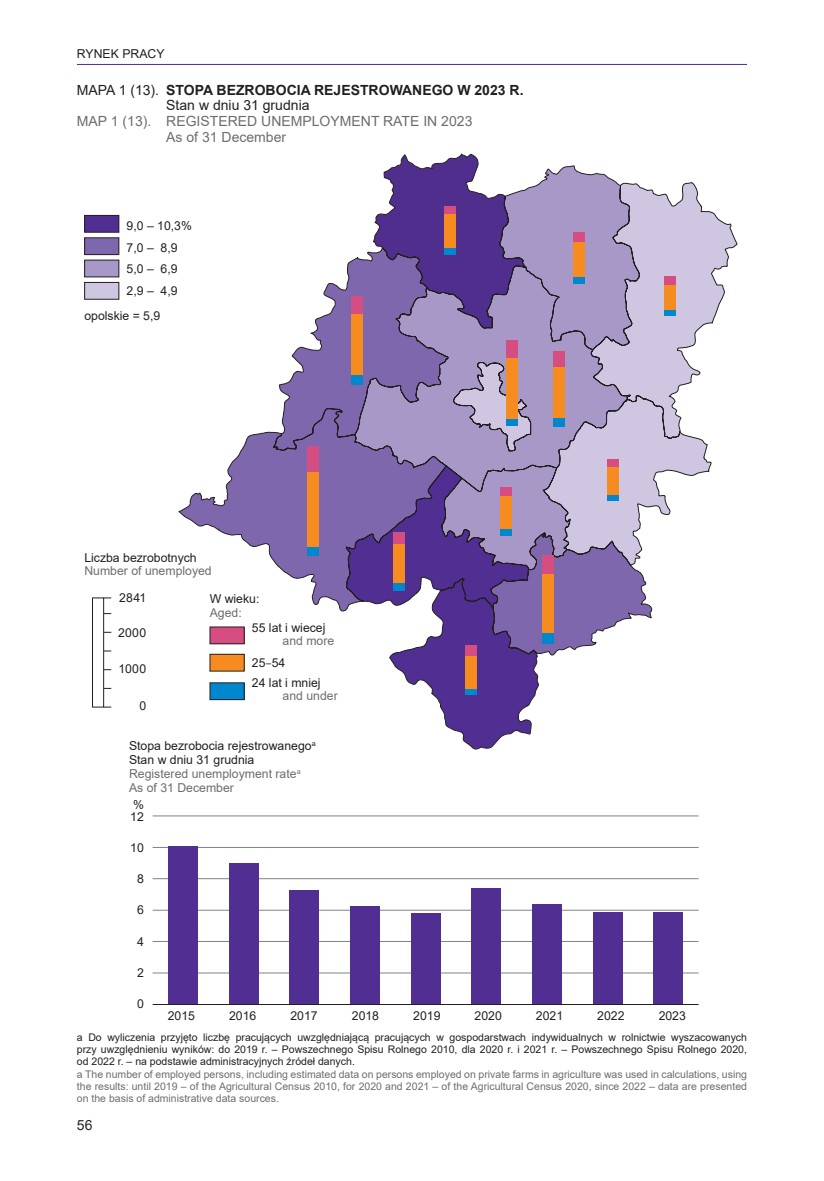
<style>
.page{position:relative;width:824px;height:1181px;background:#fff}
.page>*{position:absolute;margin:0;border:0;box-sizing:border-box;transform-origin:0 0}
.Tytuł_wykresu_mapy_ang{font:14px "Arial";color:#6c6d70}
.Tytuł_wykresu_mapy_pl{font:700 14px "Arial";color:#231f20}
.Stan_w_dniu_pl{font:14px "Arial";color:#231f20}
.tytuł_mały_pl{font:12.25px "Arial";color:#231f20}
.legenda_pl{font:12.25px "Arial";color:#231f20}
.tytuł_mał_ang{font:12.25px "Arial";color:#6c6d70}
.legenda_en{font:12.25px "Arial";color:#6c6d70}
.Notka_ang{font:10.5px/12.2px "Arial";color:#6c6d70;text-align:justify}
.Notka_pl{font:10.5px/12.2px "Arial";color:#231f20;text-align:justify}
.s1{font-weight:400}
.s2{font-family:"Myriad Pro"}
</style>
<div class="page">
<hr style="left:77px;top:64px;width:670px;height:1px;background:#502e92">
<svg style="left:178px;top:153px;width:559px;height:596px"></svg>
<div style="left:85px;top:215px;width:34px;height:17px;background:#502e92"></div>
<div style="left:84px;top:215px;width:35px;height:17px;border:1px solid #231f20"></div>
<div style="left:85px;top:238px;width:34px;height:17px;background:#7f67ae"></div>
<div style="left:84px;top:237px;width:35px;height:18px;border:1px solid #231f20"></div>
<div style="left:85px;top:260px;width:34px;height:17px;background:#a898c8"></div>
<div style="left:85px;top:282px;width:34px;height:17px;background:#cfc6e2"></div>
<div style="left:84px;top:282px;width:35px;height:17px;border:1px solid #231f20"></div>
<div style="left:210px;top:627px;width:34px;height:17px;background:#d64e81"></div>
<div style="left:210px;top:627px;width:34px;height:17px;border:1px solid #231f20"></div>
<div style="left:210px;top:683px;width:34px;height:16px;background:#0087cd"></div>
<div style="left:210px;top:682px;width:34px;height:18px;border:1px solid #231f20"></div>
<div style="left:210px;top:654px;width:34px;height:17px;background:#f68c1f"></div>
<div style="left:210px;top:654px;width:34px;height:17px;border:1px solid #231f20"></div>
<div style="left:92px;top:597px;width:12px;height:110px;border:1px solid #231f20"></div>
<hr style="left:153px;top:972px;width:545px;height:1px;background:#808285">
<hr style="left:153px;top:941px;width:545px;height:1px;background:#808285">
<hr style="left:153px;top:910px;width:545px;height:1px;background:#808285">
<hr style="left:153px;top:878px;width:545px;height:1px;background:#808285">
<hr style="left:153px;top:847px;width:545px;height:1px;background:#808285">
<hr style="left:153px;top:815px;width:545px;height:1px;background:#808285">
<div style="left:168px;top:846px;width:30px;height:158px;background:#502e92"></div>
<div style="left:229px;top:863px;width:29px;height:141px;background:#502e92"></div>
<div style="left:289px;top:890px;width:30px;height:114px;background:#502e92"></div>
<div style="left:350px;top:905px;width:30px;height:99px;background:#502e92"></div>
<div style="left:410px;top:913px;width:30px;height:91px;background:#502e92"></div>
<div style="left:471px;top:888px;width:30px;height:116px;background:#502e92"></div>
<div style="left:532px;top:904px;width:30px;height:100px;background:#502e92"></div>
<div style="left:592px;top:912px;width:30px;height:92px;background:#502e92"></div>
<div style="left:653px;top:912px;width:30px;height:92px;background:#502e92"></div>
<hr style="left:153px;top:1004px;width:545px;height:1px;background:#231f20">
<div style="left:351px;top:375px;width:12px;height:9px;background:#0087cd"></div>
<div style="left:351px;top:314px;width:12px;height:61px;background:#f68c1f"></div>
<div style="left:351px;top:296px;width:12px;height:18px;background:#d64e81"></div>
<div style="left:465px;top:689px;width:11px;height:5px;background:#0087cd"></div>
<div style="left:465px;top:656px;width:11px;height:33px;background:#f68c1f"></div>
<div style="left:465px;top:645px;width:11px;height:11px;background:#d64e81"></div>
<div style="left:542px;top:633px;width:11px;height:10px;background:#0087cd"></div>
<div style="left:542px;top:573px;width:11px;height:60px;background:#f68c1f"></div>
<div style="left:542px;top:555px;width:11px;height:18px;background:#d64e81"></div>
<div style="left:573px;top:277px;width:11px;height:7px;background:#0087cd"></div>
<div style="left:573px;top:241px;width:11px;height:36px;background:#f68c1f"></div>
<div style="left:573px;top:232px;width:11px;height:9px;background:#d64e81"></div>
<div style="left:500px;top:528px;width:11px;height:8px;background:#0087cd"></div>
<div style="left:500px;top:495px;width:11px;height:33px;background:#f68c1f"></div>
<div style="left:500px;top:487px;width:11px;height:8px;background:#d64e81"></div>
<div style="left:444px;top:248px;width:12px;height:6px;background:#0087cd"></div>
<div style="left:444px;top:214px;width:12px;height:34px;background:#f68c1f"></div>
<div style="left:444px;top:206px;width:12px;height:8px;background:#d64e81"></div>
<div style="left:307px;top:547px;width:11px;height:9px;background:#0087cd"></div>
<div style="left:307px;top:472px;width:11px;height:75px;background:#f68c1f"></div>
<div style="left:307px;top:446px;width:11px;height:26px;background:#d64e81"></div>
<div style="left:664px;top:309px;width:11px;height:6px;background:#0087cd"></div>
<div style="left:664px;top:285px;width:11px;height:24px;background:#f68c1f"></div>
<div style="left:664px;top:277px;width:11px;height:8px;background:#d64e81"></div>
<div style="left:553px;top:418px;width:12px;height:9px;background:#0087cd"></div>
<div style="left:553px;top:367px;width:12px;height:51px;background:#f68c1f"></div>
<div style="left:553px;top:352px;width:12px;height:15px;background:#d64e81"></div>
<div style="left:393px;top:582px;width:12px;height:8px;background:#0087cd"></div>
<div style="left:393px;top:544px;width:12px;height:38px;background:#f68c1f"></div>
<div style="left:393px;top:533px;width:12px;height:11px;background:#d64e81"></div>
<div style="left:606px;top:494px;width:12px;height:7px;background:#0087cd"></div>
<div style="left:606px;top:466px;width:12px;height:28px;background:#f68c1f"></div>
<div style="left:606px;top:459px;width:12px;height:7px;background:#d64e81"></div>
<div style="left:506px;top:419px;width:11px;height:7px;background:#0087cd"></div>
<div style="left:506px;top:357px;width:11px;height:62px;background:#f68c1f"></div>
<div style="left:506px;top:340px;width:11px;height:17px;background:#d64e81"></div>
<p class="tytuł_mały_pl" style="left:77px;top:45px;width:89px">RYNEK PRACY</p>
<p class="Tytuł_wykresu_mapy_pl" style="left:77px;top:80px;width:448px"><span class="s1">MAPA 1 (13).</span> STOPA BEZROBOCIA REJESTROWANEGO W 2023 R.</p>
<p class="Stan_w_dniu_pl" style="left:166px;top:96px;width:145px">Stan w dniu 31 grudnia</p>
<p class="Tytuł_wykresu_mapy_ang" style="left:77px;top:111px;width:397px">MAP 1 (13). REGISTERED UNEMPLOYMENT RATE IN 2023</p>
<p class="Tytuł_wykresu_mapy_ang" style="left:166px;top:127px;width:121px">As of 31 December</p>
<p class="legenda_pl" style="left:126px;top:217px;width:67px">9,0 – 10,3%</p>
<p class="legenda_pl" style="left:126px;top:239px;width:53px">7,0 – 8,9</p>
<p class="legenda_pl" style="left:126px;top:261px;width:53px">5,0 – 6,9</p>
<p class="legenda_pl" style="left:126px;top:282px;width:53px">2,9 – 4,9</p>
<p class="legenda_pl" style="left:84px;top:307px;width:77px">opolskie = 5,9</p>
<p class="legenda_pl" style="left:84px;top:549px;width:114px">Liczba bezrobotnych</p>
<p class="legenda_en" style="left:84px;top:562px;width:129px">Number of unemployed</p>
<p class="legenda_pl" style="left:210px;top:590px;width:51px">W wieku:</p>
<p class="legenda_en" style="left:210px;top:604px;width:34px">Aged:</p>
<p class="legenda_pl" style="left:252px;top:619px;width:75px">55 lat i wiecej</p>
<p class="legenda_en" style="left:282px;top:632px;width:53px">and more</p>
<p class="legenda_pl" style="left:252px;top:674px;width:70px">24 lat i mniej</p>
<p class="legenda_en" style="left:282px;top:687px;width:57px">and under</p>
<p class="tytuł_mały_pl" style="left:119px;top:589px;width:29px">2841</p>
<p class="tytuł_mały_pl" style="left:118px;top:624px;width:30px">2000</p>
<p class="tytuł_mały_pl" style="left:118px;top:660px;width:30px">1000</p>
<p class="tytuł_mały_pl" style="left:140px;top:697px;width:8px">0</p>
<p class="legenda_pl" style="left:252px;top:654px;width:35px">25<span class="s2">–</span>54</p>
<p class="tytuł_mały_pl" style="left:129px;top:737px;width:188px">Stopa bezrobocia rejestrowanego<sup>a</sup></p>
<p class="tytuł_mały_pl" style="left:129px;top:751px;width:127px">Stan w dniu 31 grudnia</p>
<p class="tytuł_mał_ang" style="left:129px;top:765px;width:173px">Registered unemployment rate<sup>a</sup></p>
<p class="tytuł_mał_ang" style="left:129px;top:779px;width:106px">As of 31 December</p>
<p class="legenda_pl" style="left:133px;top:796px;width:12px">%</p>
<p class="tytuł_mały_pl" style="left:130px;top:808px;width:15px">12</p>
<p class="tytuł_mały_pl" style="left:130px;top:839px;width:15px">10</p>
<p class="tytuł_mały_pl" style="left:137px;top:870px;width:8px">8</p>
<p class="tytuł_mały_pl" style="left:137px;top:901px;width:8px">6</p>
<p class="tytuł_mały_pl" style="left:137px;top:933px;width:8px">4</p>
<p class="tytuł_mały_pl" style="left:137px;top:964px;width:8px">2</p>
<p class="tytuł_mały_pl" style="left:137px;top:995px;width:8px">0</p>
<p class="tytuł_mały_pl" style="left:168px;top:1007px;width:29px">2015</p>
<p class="tytuł_mały_pl" style="left:229px;top:1007px;width:29px">2016</p>
<p class="tytuł_mały_pl" style="left:290px;top:1007px;width:29px">2017</p>
<p class="tytuł_mały_pl" style="left:352px;top:1007px;width:29px">2018</p>
<p class="tytuł_mały_pl" style="left:413px;top:1007px;width:29px">2019</p>
<p class="tytuł_mały_pl" style="left:474px;top:1007px;width:29px">2020</p>
<p class="tytuł_mały_pl" style="left:536px;top:1007px;width:29px">2021</p>
<p class="tytuł_mały_pl" style="left:597px;top:1007px;width:29px">2022</p>
<p class="tytuł_mały_pl" style="left:658px;top:1007px;width:29px">2023</p>
<p class="Notka_pl" style="left:77px;top:1031px;width:671px">a Do wyliczenia przyjęto liczbę pracujących uwzględniającą pracujących w gospodarstwach indywidualnych w rolnictwie wyszacowanych przy uwzględnieniu wyników: do 2019 r. – Powszechnego Spisu Rolnego 2010, dla 2020 r. i 2021 r. – Powszechnego Spisu Rolnego 2020, od 2022 r. – na podstawie administracyjnych źródeł danych.</p>
<p class="Notka_ang" style="left:77px;top:1067px;width:671px">a The number of employed persons, including estimated data on persons employed on private farms in agriculture was used in calculations, using the results: until 2019 – of the Agricultural Census 2010, for 2020 and 2021 – of the Agricultural Census 2020, since 2022 – data are presented on the basis of administrative data sources.</p>
<h1 class="Stan_w_dniu_pl" style="left:77px;top:1115px;width:17px">56</h1>
</div>
